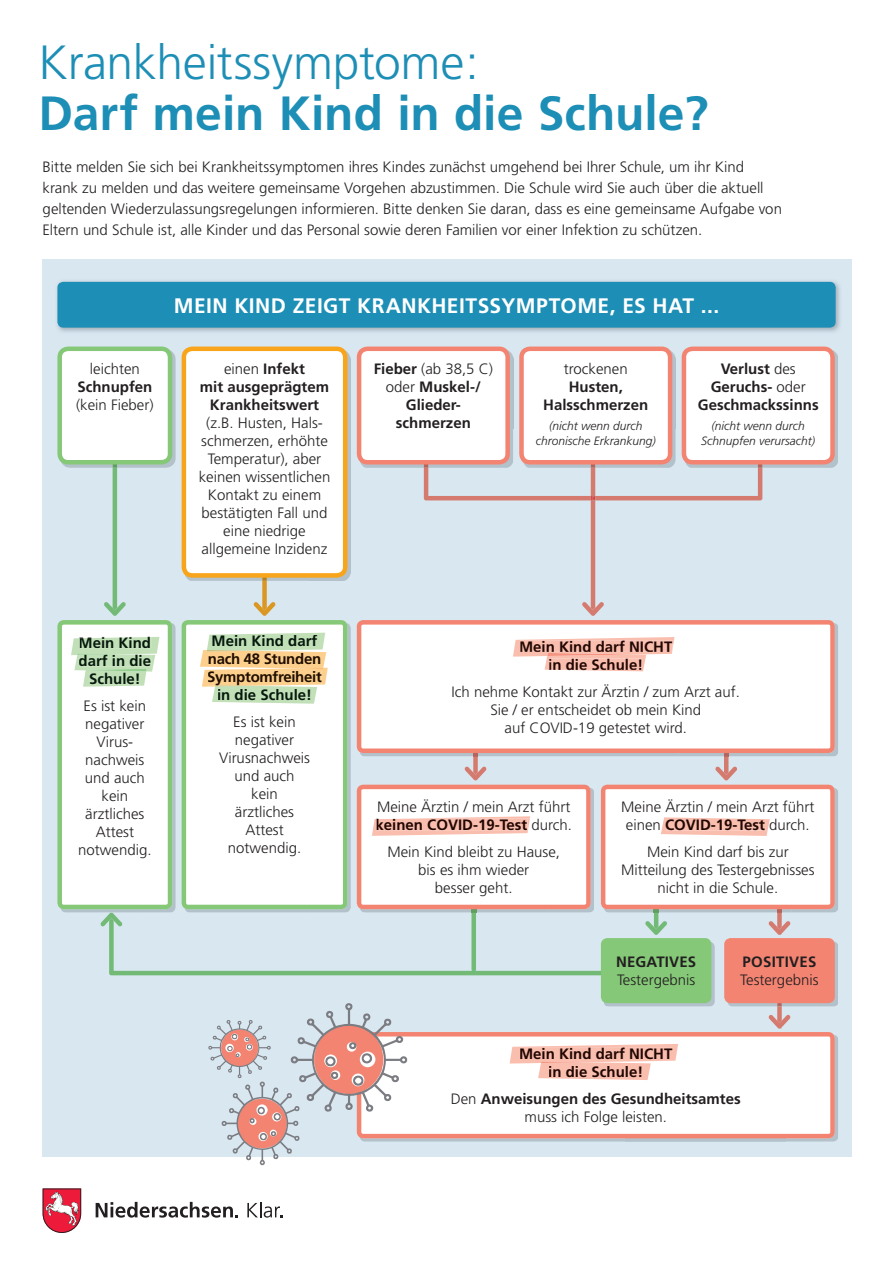
<style>
.page{position:relative;width:893px;height:1263px;background:#fff}
.page>*{position:absolute;margin:0;border:0;box-sizing:border-box;transform-origin:0 0}
.t1{font:700 48px "Frutiger";color:#1d8eb5}
.t2{font:300 48px "Frutiger";letter-spacing:-.005em;color:#1d8eb5}
.t3{font:700 21px "Frutiger";letter-spacing:.02em;color:#fff}
.t4{font:300 15px/18px "Frutiger";color:#231f20;text-align:center}
.t5{font:700 15px/18px "Frutiger";color:#231f20;text-align:center}
.t6{font:700 15px/18px "Frutiger";color:#07180d;text-align:center}
.t7{font:700 15px/18px "Frutiger";color:#210702;text-align:center}
.t8{font:700 15px/18px "Frutiger";letter-spacing:-.02em;color:#1f0e00}
.t9{font:700 15px "Frutiger";letter-spacing:.02em;color:#231f20}
.t10{font:italic 300 12px/15px "Frutiger";color:#231f20;text-align:center}
.s1{font-weight:300}
.s2{font-weight:700}
</style>
<div class="page">
<div style="left:43px;top:259px;width:809px;height:897px;background:#d8e7f0"></div>
<svg style="left:768px;top:1006px;width:23px;height:23px"></svg>
<img style="left:57px;top:281px;width:783px;height:51px">
<div style="left:59px;top:283px;width:775px;height:43px;background:#1d8eb5;border-radius:4px"></div>
<div style="left:57px;top:282px;width:779px;height:46px;border:3px solid #1d8eb5;border-radius:4px"></div>
<img style="left:170px;top:350px;width:6px;height:109px">
<div style="left:60px;top:349px;width:110px;height:113px;background:#fff;border-radius:9px"></div>
<div style="left:57px;top:347px;width:115px;height:117px;border:4px solid #85c878;border-radius:9px"></div>
<div style="left:359px;top:349px;width:149px;height:113px;background:#fff;border-radius:9px"></div>
<div style="left:357px;top:347px;width:153px;height:117px;border:4px solid #f48472;border-radius:9px"></div>
<div style="left:521px;top:349px;width:149px;height:113px;background:#fff;border-radius:9px"></div>
<div style="left:519px;top:347px;width:153px;height:117px;border:4px solid #f48472;border-radius:9px"></div>
<div style="left:684px;top:349px;width:148px;height:113px;background:#fff;border-radius:9px"></div>
<div style="left:682px;top:347px;width:153px;height:117px;border:4px solid #f48472;border-radius:9px"></div>
<img style="left:785px;top:1035px;width:53px;height:106px">
<svg style="left:407px;top:1032px;width:428px;height:106px;background:#fdf2f0"></svg>
<img style="left:728px;top:942px;width:110px;height:64px">
<img style="left:777px;top:1003px;width:5px;height:3px">
<div style="left:726px;top:940px;width:106px;height:61px;background:#f48472;border-radius:4px"></div>
<div style="left:724px;top:938px;width:111px;height:65px;border:4px solid #f48472;border-radius:4px"></div>
<img style="left:604px;top:975px;width:111px;height:31px">
<div style="left:603px;top:940px;width:106px;height:61px;background:#85c878;border-radius:4px"></div>
<div style="left:601px;top:938px;width:110px;height:65px;border:4px solid #85c878;border-radius:4px"></div>
<img style="left:835px;top:788px;width:3px;height:124px">
<svg style="left:510px;top:1044px;width:168px;height:36px;background:#fbcdc2"></svg>
<svg style="left:208px;top:1003px;width:199px;height:162px"></svg>
<svg style="left:57px;top:459px;width:778px;height:516px"></svg>
<img style="left:185px;top:350px;width:166px;height:231px">
<img style="left:262px;top:578px;width:5px;height:3px">
<div style="left:184px;top:349px;width:161px;height:226px;background:#fff;border-radius:9px"></div>
<div style="left:182px;top:347px;width:165px;height:231px;border:4px solid #f9a51b;border-radius:9px"></div>
<svg style="left:43px;top:1188px;width:38px;height:45px"></svg>
<svg style="left:96px;top:1202px;width:142px;height:15px"></svg>
<svg style="left:247px;top:1202px;width:36px;height:15px"></svg>
<h1 class="t2" style="left:38px;top:35px;width:442px">Krankheitssymptome:</h1>
<h1 class="t1" style="left:38px;top:85px;width:672px">Darf mein Kind in die Schule?</h1>
<p class="t4" style="left:43px;top:156px;width:741px;line-height:21px;text-align:left">Bitte melden Sie sich bei Krankheitssymptomen ihres Kindes zunächst umgehend bei Ihrer Schule, um ihr Kind krank zu melden und das weitere gemeinsame Vorgehen abzustimmen. Die Schule wird Sie auch über die aktuell geltenden Wiederzulassungsregelungen informieren. Bitte denken Sie daran, dass es eine gemeinsame Aufgabe von Eltern und Schule ist, alle Kinder und das Personal sowie deren Familien vor einer Infektion zu schützen.</p>
<p class="t4" style="left:90px;top:360px;width:51px">leichten</p>
<p class="t5" style="left:77px;top:378px;width:76px">Schnupfen</p>
<p class="t4" style="left:76px;top:396px;width:79px">(kein Fieber)</p>
<h2 class="t3" style="left:174px;top:293px;width:547px">MEIN KIND ZEIGT KRANKHEITSSYMPTOME, ES HAT ...</h2>
<p class="t5" style="left:200px;top:360px;width:131px"><span class="s1">einen</span> Infekt<br>mit ausgeprägtem<br>Krankheitswert</p>
<p class="t4" style="left:199px;top:414px;width:133px">(z.B. Husten, Hals&shy;schmerzen, erhöhte<br>Temperatur), aber keinen wissentlichen<br>Kontakt zu einem bestätigten Fall und eine niedrige allgemeine Inzidenz</p>
<p class="t5" style="left:374px;top:360px;width:121px">Fieber <span class="s1">(ab 38,5 C) oder</span> Muskel-/<br>Glieder&shy;schmerzen</p>
<p class="t4" style="left:564px;top:360px;width:65px">trockenen</p>
<p class="t5" style="left:543px;top:378px;width:106px">Husten,<br>Halsschmerzen</p>
<p class="t10" style="left:536px;top:418px;width:122px">(nicht wenn durch chronische Erkrankung)</p>
<p class="t5" style="left:698px;top:360px;width:122px">Verlust <span class="s1">des<br></span>Geruchs- <span class="s1">oder<br></span>Geschmackssinns</p>
<p class="t10" style="left:701px;top:418px;width:116px">(nicht wenn durch<br>Schnupfen verursacht)</p>
<p class="t6" style="left:79px;top:634px;width:74px">Mein Kind darf in die<br>Schule!</p>
<p class="t4" style="left:78px;top:697px;width:75px">Es ist kein negativer<br>Virus&shy;nachweis und auch kein ärztliches<br>Attest notwendig.</p>
<p class="t6" style="left:212px;top:632px;width:107px">Mein Kind darf</p>
<p class="t8" style="left:207px;top:650px;width:116px">nach 48 Stunden<br>Symptomfreiheit</p>
<p class="t6" style="left:217px;top:686px;width:97px">in die Schule!</p>
<p class="t4" style="left:219px;top:713px;width:92px">Es ist kein negativer<br>Virusnachweis und auch<br>kein<br>ärztliches<br>Attest notwendig.</p>
<p class="t5" style="left:519px;top:637px;width:155px">Mein Kind darf NICHT in die Schule!</p>
<p class="t4" style="left:452px;top:683px;width:290px">Ich nehme Kontakt zur Ärztin / zum Arzt auf.<br>Sie / er entscheidet ob mein Kind<br>auf COVID-19 getestet wird.</p>
<p class="t4" style="left:375px;top:798px;width:198px;text-align:left">Meine Ärztin / mein Arzt führt <span class="s2">keinen COVID-19-Test</span> durch.</p>
<p class="t4" style="left:387px;top:843px;width:174px">Mein Kind bleibt zu Hause, bis es ihm wieder<br>besser geht.</p>
<p class="t4" style="left:621px;top:798px;width:195px">Meine Ärztin / mein Arzt führt einen <span class="s2">COVID-19-Test</span> durch.</p>
<p class="t4" style="left:621px;top:843px;width:195px">Mein Kind darf bis zur<br>Mitteilung des Testergebnisses nicht in die Schule.</p>
<p class="t5" style="left:616px;top:953px;width:82px">NEGATIVES</p>
<p class="t4" style="left:617px;top:971px;width:80px">Testergebnis</p>
<p class="t9" style="left:742px;top:953px;width:76px">POSITIVES</p>
<p class="t4" style="left:740px;top:971px;width:80px">Testergebnis</p>
<p class="t7" style="left:519px;top:1045px;width:155px">Mein Kind darf NICHT in die Schule!</p>
<p class="t5" style="left:451px;top:1090px;width:292px"><span class="s1">Den</span> Anweisungen des Gesundheitsamtes <span class="s1">muss ich Folge leisten.</span></p>
</div>
